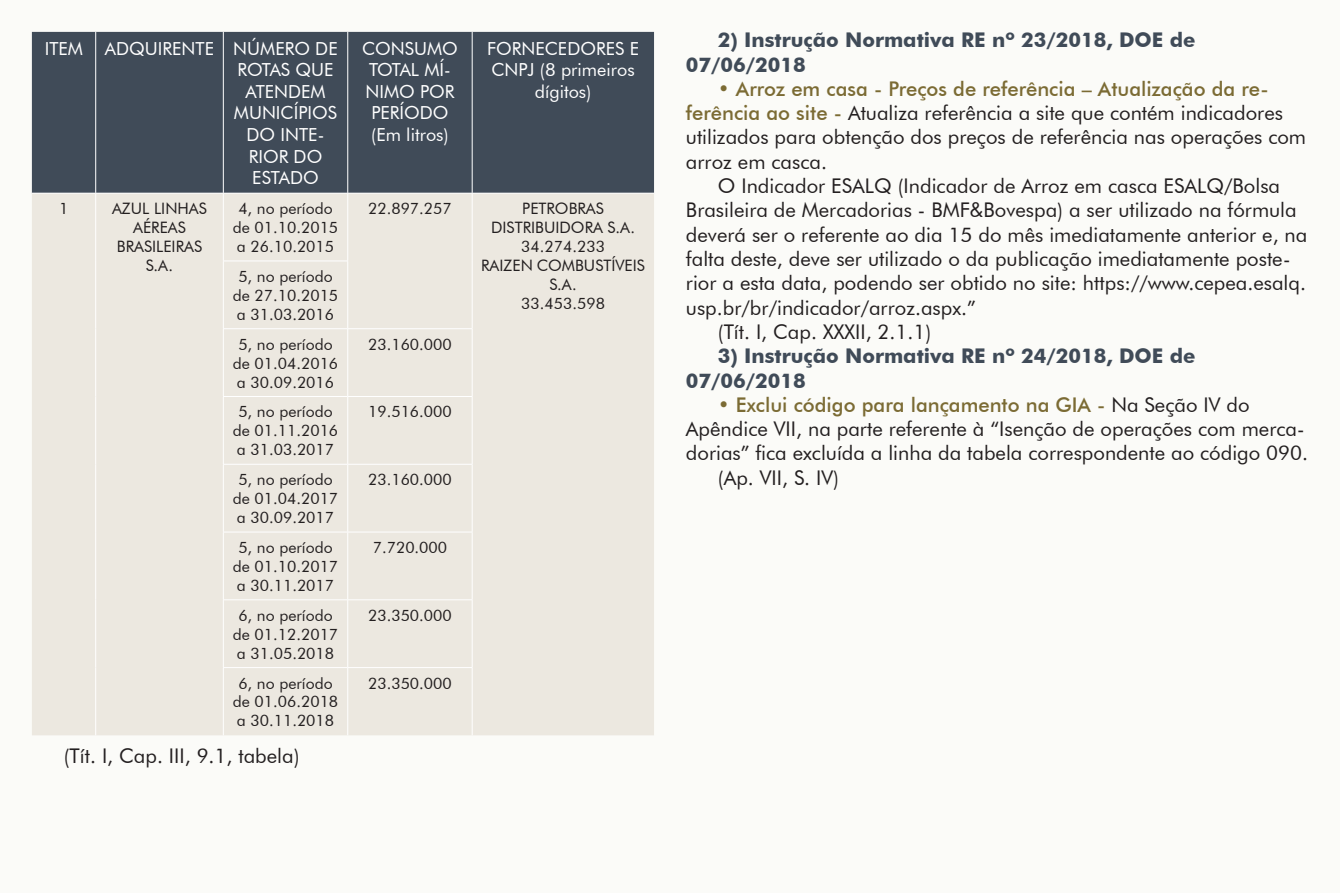
<style>
.page{position:relative;width:1340px;height:893px;background:#fff}
.page>*{position:absolute;margin:0;border:0;box-sizing:border-box;transform-origin:0 0}
.Corpo{font:20.25px/24.3px "Futura BT";color:#231f20}
.Corpo-2{font:700 20.25px/24.3px "Futura BT";color:#404b58}
.Tabela_Branco{font:18px/21.6px "Futura BT";color:#fff;text-align:center}
.Tabela_Preto{font:15.75px/18.9px "Futura BT";color:#231f20;text-align:center}
.s1{font-weight:500;color:#7b6b34}
</style>
<div class="page">
<div style="left:0;top:0;width:1339px;height:893px;background:#fbfbf8"></div>
<div style="left:32px;top:32px;width:622px;height:161px;background:#404b58"></div>
<div style="left:32px;top:194px;width:622px;height:541px;background:#ece8e0"></div>
<hr style="left:95px;top:32px;width:1px;height:161px;background:#fff">
<hr style="left:223px;top:32px;width:1px;height:161px;background:#fff">
<hr style="left:347px;top:32px;width:1px;height:161px;background:#fff">
<hr style="left:472px;top:32px;width:1px;height:161px;background:#fff">
<hr style="left:32px;top:193px;width:64px;height:1px;background:#fff">
<hr style="left:96px;top:193px;width:127px;height:1px;background:#fff">
<hr style="left:95px;top:193px;width:1px;height:68px;background:#fff">
<hr style="left:223px;top:193px;width:125px;height:1px;background:#fff">
<hr style="left:223px;top:193px;width:1px;height:68px;background:#fff">
<hr style="left:348px;top:193px;width:124px;height:1px;background:#fff">
<hr style="left:347px;top:193px;width:1px;height:68px;background:#fff">
<hr style="left:472px;top:193px;width:182px;height:1px;background:#fff">
<hr style="left:472px;top:193px;width:1px;height:68px;background:#fff">
<hr style="left:95px;top:261px;width:1px;height:68px;background:#fff">
<hr style="left:223px;top:261px;width:125px;height:1px;background:#fff">
<hr style="left:223px;top:261px;width:1px;height:67px;background:#fff">
<hr style="left:347px;top:261px;width:1px;height:67px;background:#fff">
<hr style="left:472px;top:261px;width:1px;height:67px;background:#fff">
<hr style="left:95px;top:329px;width:1px;height:67px;background:#fff">
<hr style="left:223px;top:328px;width:125px;height:1px;background:#fff">
<hr style="left:223px;top:329px;width:1px;height:67px;background:#fff">
<hr style="left:348px;top:328px;width:124px;height:1px;background:#fff">
<hr style="left:347px;top:329px;width:1px;height:67px;background:#fff">
<hr style="left:472px;top:329px;width:1px;height:67px;background:#fff">
<hr style="left:95px;top:396px;width:1px;height:68px;background:#fff">
<hr style="left:223px;top:396px;width:125px;height:1px;background:#fff">
<hr style="left:223px;top:397px;width:1px;height:67px;background:#fff">
<hr style="left:348px;top:396px;width:124px;height:1px;background:#fff">
<hr style="left:347px;top:397px;width:1px;height:67px;background:#fff">
<hr style="left:472px;top:397px;width:1px;height:67px;background:#fff">
<hr style="left:95px;top:464px;width:1px;height:68px;background:#fff">
<hr style="left:223px;top:464px;width:125px;height:1px;background:#fff">
<hr style="left:223px;top:465px;width:1px;height:67px;background:#fff">
<hr style="left:348px;top:464px;width:124px;height:1px;background:#fff">
<hr style="left:347px;top:465px;width:1px;height:67px;background:#fff">
<hr style="left:472px;top:465px;width:1px;height:67px;background:#fff">
<hr style="left:95px;top:532px;width:1px;height:68px;background:#fff">
<hr style="left:223px;top:532px;width:125px;height:1px;background:#fff">
<hr style="left:223px;top:532px;width:1px;height:67px;background:#fff">
<hr style="left:348px;top:532px;width:124px;height:1px;background:#fff">
<hr style="left:347px;top:532px;width:1px;height:67px;background:#fff">
<hr style="left:472px;top:532px;width:1px;height:67px;background:#fff">
<hr style="left:95px;top:600px;width:1px;height:68px;background:#fff">
<hr style="left:223px;top:599px;width:125px;height:1px;background:#fff">
<hr style="left:223px;top:600px;width:1px;height:67px;background:#fff">
<hr style="left:348px;top:599px;width:124px;height:1px;background:#fff">
<hr style="left:347px;top:600px;width:1px;height:67px;background:#fff">
<hr style="left:472px;top:600px;width:1px;height:67px;background:#fff">
<hr style="left:95px;top:668px;width:1px;height:67px;background:#fff">
<hr style="left:223px;top:667px;width:125px;height:1px;background:#fff">
<hr style="left:223px;top:668px;width:1px;height:67px;background:#fff">
<hr style="left:348px;top:667px;width:124px;height:1px;background:#fff">
<hr style="left:347px;top:668px;width:1px;height:67px;background:#fff">
<hr style="left:472px;top:668px;width:1px;height:67px;background:#fff">
<p class="Tabela_Branco" style="left:45px;top:37px;width:40px">ITEM</p>
<p class="Tabela_Branco" style="left:105px;top:37px;width:111px">ADQUIRENTE</p>
<p class="Tabela_Branco" style="left:233px;top:37px;width:106px">NÚMERO DE<br>ROTAS QUE<br>ATENDEM<br>MUNICÍPIOS<br>DO INTE-<br>RIOR DO<br>ESTADO</p>
<p class="Tabela_Branco" style="left:362px;top:37px;width:97px">CONSUMO<br>TOTAL MÍ-<br>NIMO POR<br>PERÍODO (Em litros)</p>
<p class="Tabela_Branco" style="left:487px;top:37px;width:153px">FORNECEDORES E<br>CNPJ (8 primeiros dígitos)</p>
<p class="Tabela_Preto" style="left:59px;top:199px;width:11px">1</p>
<p class="Tabela_Preto" style="left:112px;top:199px;width:96px">AZUL LINHAS<br>AÉREAS<br>BRASILEIRAS<br>S.A.</p>
<p class="Tabela_Preto" style="left:233px;top:199px;width:107px">4, no período de 01.10.2015 a 26.10.2015</p>
<p class="Tabela_Preto" style="left:368px;top:199px;width:85px">22.897.257</p>
<p class="Tabela_Preto" style="left:481px;top:199px;width:165px">PETROBRAS<br>DISTRIBUIDORA S.A.<br>34.274.233<br>RAIZEN COMBUSTÍVEIS<br>S.A.<br>33.453.598</p>
<p class="Tabela_Preto" style="left:233px;top:267px;width:107px">5, no período de 27.10.2015 a 31.03.2016</p>
<p class="Tabela_Preto" style="left:233px;top:334px;width:107px">5, no período de 01.04.2016 a 30.09.2016</p>
<p class="Tabela_Preto" style="left:368px;top:334px;width:85px">23.160.000</p>
<p class="Tabela_Preto" style="left:233px;top:402px;width:107px">5, no período de 01.11.2016 a 31.03.2017</p>
<p class="Tabela_Preto" style="left:368px;top:402px;width:85px">19.516.000</p>
<p class="Tabela_Preto" style="left:233px;top:470px;width:107px">5, no período de 01.04.2017 a 30.09.2017</p>
<p class="Tabela_Preto" style="left:368px;top:470px;width:85px">23.160.000</p>
<p class="Tabela_Preto" style="left:233px;top:538px;width:107px">5, no período de 01.10.2017 a 30.11.2017</p>
<p class="Tabela_Preto" style="left:373px;top:538px;width:76px">7.720.000</p>
<p class="Tabela_Preto" style="left:233px;top:606px;width:107px">6, no período de 01.12.2017 a 31.05.2018</p>
<p class="Tabela_Preto" style="left:368px;top:606px;width:85px">23.350.000</p>
<p class="Tabela_Preto" style="left:233px;top:673px;width:107px">6, no período de 01.06.2018 a 30.11.2018</p>
<p class="Tabela_Preto" style="left:368px;top:673px;width:85px">23.350.000</p>
<p class="Corpo" style="left:64px;top:744px;width:237px">(Tít. I, Cap. III, 9.1, tabela)</p>
<p class="Corpo-2" style="left:686px;top:28px;width:511px;text-indent:32px">2) Instrução Normativa RE nº 23/2018, DOE de<br>07/06/2018</p>
<p class="Corpo" style="left:686px;top:76px;width:621px;text-indent:32px"><span class="s1">• Arroz em casa - Preços de referência – Atualização da re&shy;ferência ao site -</span> Atualiza referência a site que contém indicadores utilizados para obtenção dos preços de referência nas operações com arroz em casca.</p>
<p class="Corpo" style="left:686px;top:174px;width:623px;text-indent:32px">O Indicador ESALQ (Indicador de Arroz em casca ESALQ/Bolsa Brasileira de Mercadorias - BMF&amp;Bovespa) a ser utilizado na fórmula deverá ser o referente ao dia 15 do mês imediatamente anterior e, na falta deste, deve ser utilizado o da publicação imediatamente poste&shy;rior a esta data, podendo ser obtido no site: https://www.cepea.esalq. usp.br/br/indicador/arroz.aspx.”</p>
<p class="Corpo" style="left:718px;top:319px;width:215px">(Tít. I, Cap. XXXII, 2.1.1)</p>
<p class="Corpo-2" style="left:686px;top:344px;width:511px;text-indent:32px">3) Instrução Normativa RE nº 24/2018, DOE de<br>07/06/2018</p>
<p class="Corpo" style="left:686px;top:392px;width:623px;text-indent:32px"><span class="s1">• Exclui código para lançamento na GIA -</span> Na Seção IV do<br>Apêndice VII, na parte referente à “Isenção de operações com merca&shy;dorias” fica excluída a linha da tabela correspondente ao código 090.</p>
<p class="Corpo" style="left:718px;top:465px;width:123px">(Ap. VII, S. IV)</p>
</div>
